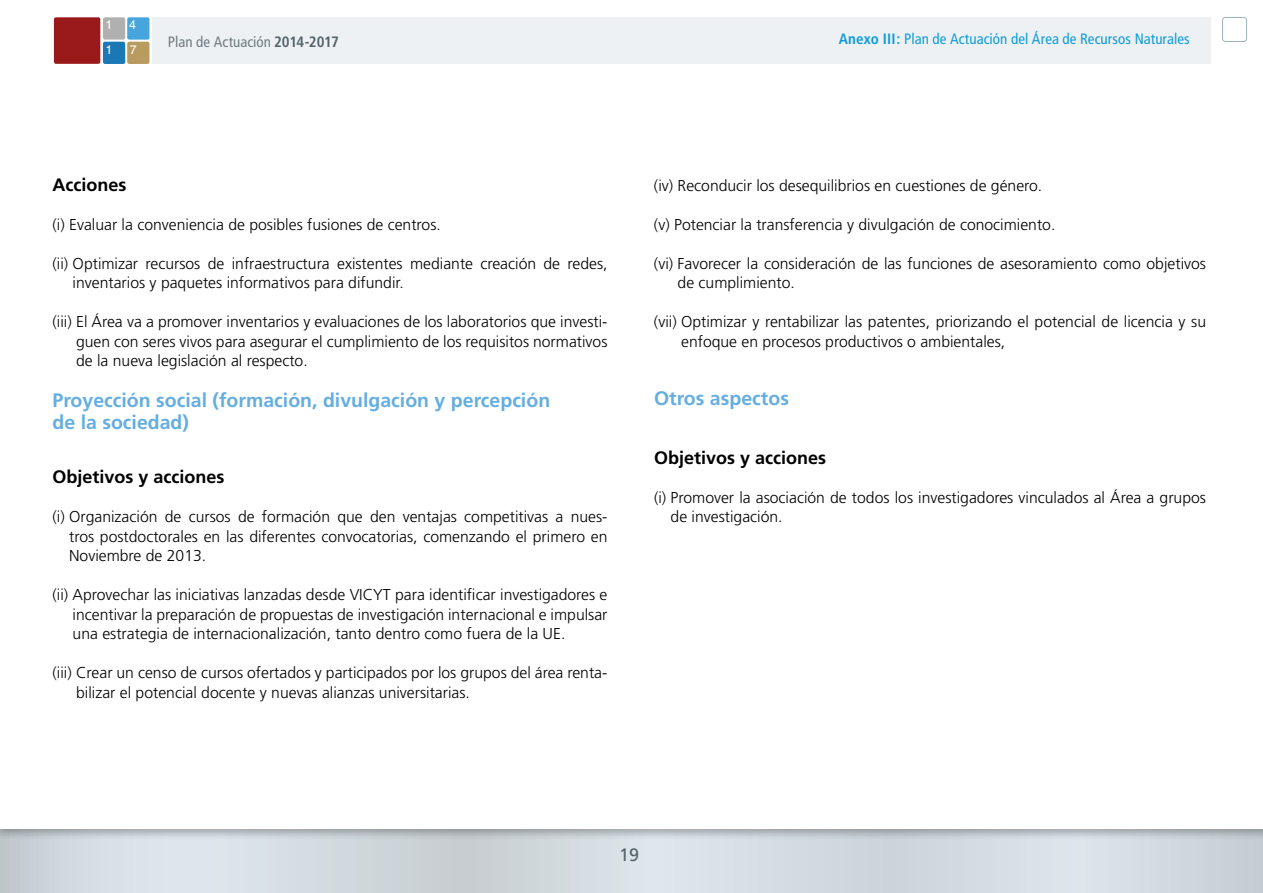
<style>
.page{position:relative;width:1263px;height:893px;background:#fff}
.page>*{position:absolute;margin:0;border:0;box-sizing:border-box;transform-origin:0 0}
.t1{font:700 19.5px/22.5px "Frutiger";color:#65aee1}
.t2{font:700 18px "Frutiger";color:#000}
.t3{font:18px "Frutiger";color:#536469}
.t4{font:300 15.75px/19.5px "Frutiger";color:#000}
.t5{font:condensed 15px "Frutiger";letter-spacing:.005em;color:#0f9cd8}
.t6{font:condensed 15px "Frutiger";color:#6e7c81}
.t7{font:12.45px/24.5px "Helvetica";color:#fff}
.s1{font-weight:700;color:#536469}
.s2{font-weight:700}
</style>
<div class="page">
<svg style="left:0;top:841px;width:1263px;height:52px"></svg>
<div style="left:0;top:630px;width:1263px;height:211px;background:#000;opacity:.3"></div>
<div style="left:0;top:635px;width:1263px;height:194px;background:#fff"></div>
<div style="left:0;top:566px;width:1263px;height:128px;background:#fff"></div>
<div style="left:152px;top:17px;width:1058px;height:47px;background:#eef1f4"></div>
<div style="left:1222px;top:17px;width:25px;height:25px;border:1px solid #9db1bd;border-radius:3px"></div>
<div style="left:54px;top:17px;width:46px;height:47px;background:#9a191a;border-radius:2px"></div>
<div style="left:103px;top:17px;width:22px;height:23px;background:#afb0af;border-radius:2px"></div>
<div style="left:127px;top:17px;width:22px;height:23px;background:#46a5dd;border-radius:2px"></div>
<div style="left:103px;top:42px;width:22px;height:22px;background:#1a79b4;border-radius:2px"></div>
<div style="left:127px;top:42px;width:22px;height:22px;background:#ba9b5f;border-radius:2px"></div>
<p class="t7" style="left:105px;top:12px;width:9px">1<br>1</p>
<p class="t7" style="left:129px;top:12px;width:9px">4<br>7</p>
<p class="t6" style="left:168px;top:33px;width:173px">Plan de Actuación <span class="s1">2014-2017</span></p>
<p class="t5" style="left:839px;top:30px;width:352px"><span class="s2">Anexo III:</span> Plan de Actuación del Área de Recursos Naturales</p>
<p class="t2" style="left:52px;top:174px;width:75px">Acciones</p>
<p class="t4" style="left:52px;top:215px;width:390px">(i) Evaluar la conveniencia de posibles fusiones de centros.</p>
<p class="t4" style="left:73px;top:254px;width:536px;text-indent:-20px">(ii) Optimizar recursos de infraestructura existentes mediante creación de redes, inventarios y paquetes informativos para difundir.</p>
<p class="t4" style="left:76px;top:312px;width:533px;text-align:justify;text-indent:-24px">(iii) El Área va a promover inventarios y evaluaciones de los laboratorios que investi&shy;guen con seres vivos para asegurar el cumplimiento de los requisitos normativos de la nueva legislación al respecto.</p>
<p class="t1" style="left:52px;top:389px;width:499px">Proyección social (formación, divulgación y percepción de la sociedad)</p>
<p class="t2" style="left:52px;top:466px;width:174px">Objetivos y acciones</p>
<p class="t4" style="left:69px;top:507px;width:540px;text-align:justify;text-indent:-17px">(i) Organización de cursos de formación que den ventajas competitivas a nues&shy;tros postdoctorales en las diferentes convocatorias, comenzando el primero en Noviembre de 2013.</p>
<p class="t4" style="left:73px;top:585px;width:536px;text-align:justify;text-indent:-20px">(ii) Aprovechar las iniciativas lanzadas desde VICYT para identificar investigadores e incentivar la preparación de propuestas de investigación internacional e impulsar una estrategia de internacionalización, tanto dentro como fuera de la UE.</p>
<p class="t4" style="left:76px;top:663px;width:533px;text-indent:-24px">(iii) Crear un censo de cursos ofertados y participados por los grupos del área renta&shy;bilizar el potencial docente y nuevas alianzas universitarias.</p>
<p class="t4" style="left:654px;top:176px;width:390px">(iv) Reconducir los desequilibrios en cuestiones de género.</p>
<p class="t4" style="left:654px;top:215px;width:403px">(v) Potenciar la transferencia y divulgación de conocimiento.</p>
<p class="t4" style="left:678px;top:254px;width:530px;text-indent:-24px">(vi) Favorecer la consideración de las funciones de asesoramiento como objetivos de cumplimiento.</p>
<p class="t4" style="left:681px;top:312px;width:526px;text-indent:-27px">(vii) Optimizar y rentabilizar las patentes, priorizando el potencial de licencia y su enfoque en procesos productivos o ambientales,</p>
<p class="t1" style="left:654px;top:387px;width:137px">Otros aspectos</p>
<p class="t2" style="left:654px;top:447px;width:174px">Objetivos y acciones</p>
<p class="t4" style="left:671px;top:488px;width:537px;text-indent:-17px">(i) Promover la asociación de todos los investigadores vinculados al Área a grupos de investigación.</p>
<p class="t3" style="left:619px;top:845px;width:22px">19</p>
</div>
